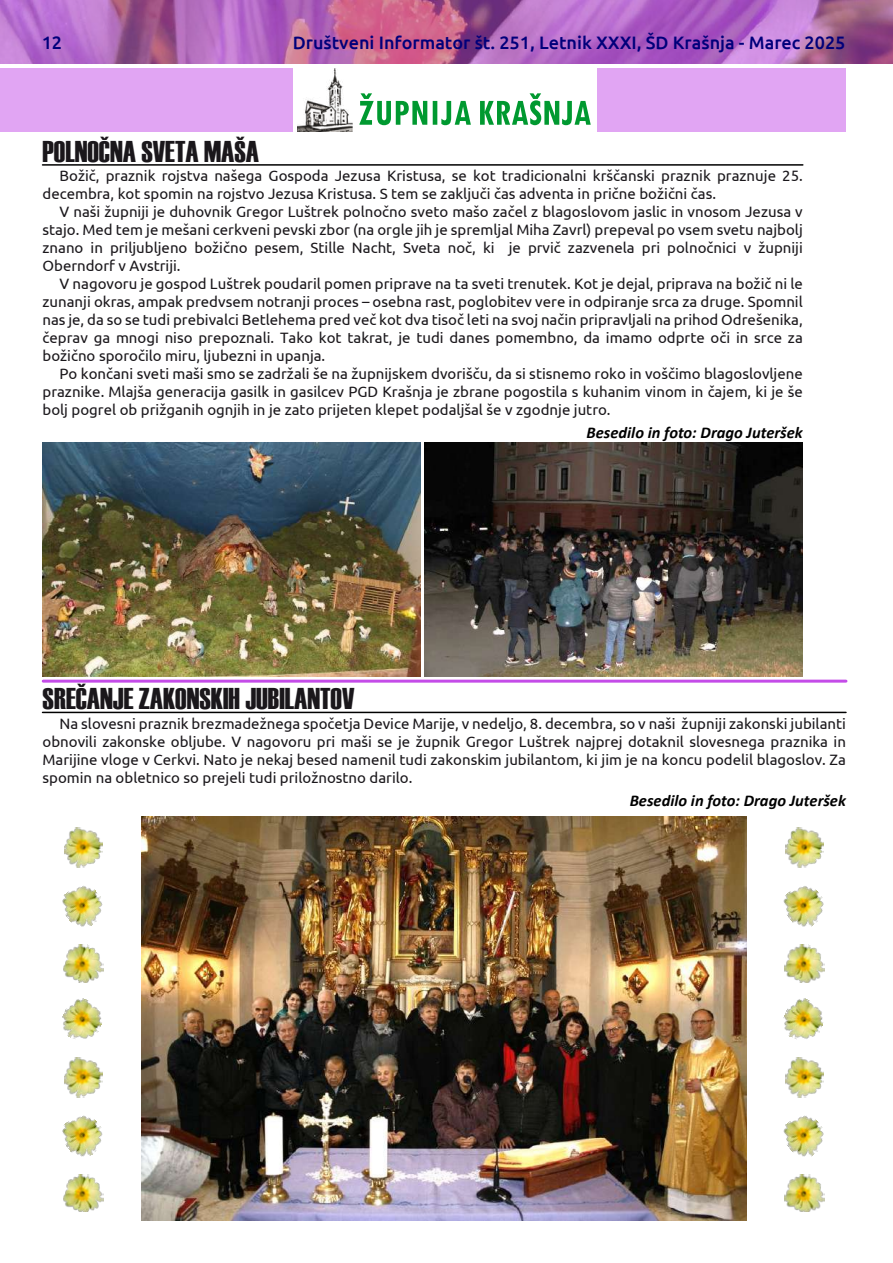
<style>
.page{position:relative;width:893px;height:1263px;background:#fff}
.page>*{position:absolute;margin:0;border:0;box-sizing:border-box;transform-origin:0 0}
.t1{font:30px "Haettenschweiler";color:#1a171b}
.t2{font:500 18px "Ubuntu";color:#00007a}
.t3{font:italic 700 16.5px "Calibri";color:#000}
.t4{font:15px/18px "Ubuntu";color:#1a171b;text-align:justify}
</style>
<div class="page">
<div style="left:0;top:0;width:893px;height:64px;background:#c44ce8;opacity:.5"></div>
<hr style="left:43px;top:164px;width:760px;height:2px;background:#000">
<hr style="left:43px;top:712px;width:803px;height:1px;background:#000">
<div style="left:597px;top:68px;width:249px;height:64px;background:#e1a5f3"></div>
<div style="left:0;top:68px;width:293px;height:64px;background:#e1a5f3"></div>
<img style="left:298px;top:68px;width:55px;height:64px">
<svg style="left:480px;top:93px;width:111px;height:32px"></svg>
<svg style="left:359px;top:93px;width:112px;height:32px"></svg>
<img style="left:142px;top:816px;width:604px;height:404px">
<img style="left:43px;top:443px;width:378px;height:234px">
<img style="left:425px;top:443px;width:378px;height:234px">
<hr style="left:43px;top:680px;width:803px;height:3px;background:#c44ce8">
<img style="left:784px;top:1174px;width:41px;height:38px">
<img style="left:783px;top:1115px;width:41px;height:42px">
<img style="left:785px;top:1057px;width:39px;height:41px">
<img style="left:784px;top:944px;width:41px;height:38px">
<img style="left:783px;top:886px;width:41px;height:41px">
<img style="left:785px;top:828px;width:39px;height:40px">
<img style="left:783px;top:998px;width:40px;height:42px">
<img style="left:63px;top:1174px;width:41px;height:38px">
<img style="left:62px;top:1115px;width:41px;height:42px">
<img style="left:64px;top:1057px;width:38px;height:41px">
<img style="left:63px;top:944px;width:41px;height:38px">
<img style="left:62px;top:886px;width:41px;height:41px">
<img style="left:64px;top:828px;width:38px;height:40px">
<img style="left:62px;top:998px;width:40px;height:41px">
<p class="t2" style="left:42px;top:35px;width:22px">12</p>
<p class="t2" style="left:293px;top:35px;width:554px">Društveni Informator št. 251, Letnik XXXI, ŠD Krašnja - Marec 2025</p>
<h1 class="t1" style="left:43px;top:141px;width:218px">POLNOČNA SVETA MAŠA</h1>
<p class="t4" style="left:43px;top:168px;width:762px;text-indent:17px">Božič, praznik rojstva našega Gospoda Jezusa Kristusa, se kot tradicionalni krščanski praznik praznuje 25. decembra, kot spomin na rojstvo Jezusa Kristusa. S tem se zaključi čas adventa in prične božični čas.</p>
<p class="t4" style="left:43px;top:204px;width:762px;text-indent:17px">V naši župniji je duhovnik Gregor Luštrek polnočno sveto mašo začel z blagoslovom jaslic in vnosom Jezusa v stajo. Med tem je mešani cerkveni pevski zbor (na orgle jih je spremljal Miha Zavrl) prepeval po vsem svetu najbolj znano in priljubljeno božično pesem, Stille Nacht, Sveta noč, ki je prvič zazvenela pri polnočnici v župniji Oberndorf v Avstriji.</p>
<p class="t4" style="left:43px;top:276px;width:762px;text-indent:17px">V nagovoru je gospod Luštrek poudaril pomen priprave na ta sveti trenutek. Kot je dejal, priprava na božič ni le zunanji okras, ampak predvsem notranji proces – osebna rast, poglobitev vere in odpiranje srca za druge. Spomnil nas je, da so se tudi prebivalci Betlehema pred več kot dva tisoč leti na svoj način pripravljali na prihod Odrešenika, čeprav ga mnogi niso prepoznali. Tako kot takrat, je tudi danes pomembno, da imamo odprte oči in srce za božično sporočilo miru, ljubezni in upanja.</p>
<p class="t4" style="left:43px;top:366px;width:762px;text-indent:17px">Po končani sveti maši smo se zadržali še na župnijskem dvorišču, da si stisnemo roko in voščimo blagoslovljene praznike. Mlajša generacija gasilk in gasilcev PGD Krašnja je zbrane pogostila s kuhanim vinom in čajem, ki je še bolj pogrel ob prižganih ognjih in je zato prijeten klepet podaljšal še v zgodnje jutro.</p>
<p class="t3" style="left:587px;top:426px;width:218px">Besedilo in foto: Drago Juteršek</p>
<h1 class="t1" style="left:43px;top:688px;width:313px">SREČANJE ZAKONSKIH JUBILANTOV</h1>
<p class="t4" style="left:43px;top:715px;width:805px;text-indent:17px">Na slovesni praznik brezmadežnega spočetja Device Marije, v nedeljo, 8. decembra, so v naši župniji zakonski jubilanti obnovili zakonske obljube. V nagovoru pri maši se je župnik Gregor Luštrek najprej dotaknil slovesnega praznika in Marijine vloge v Cerkvi. Nato je nekaj besed namenil tudi zakonskim jubilantom, ki jim je na koncu podelil blagoslov. Za spomin na obletnico so prejeli tudi priložnostno darilo.</p>
<p class="t3" style="left:630px;top:793px;width:218px">Besedilo in foto: Drago Juteršek</p>
</div>
